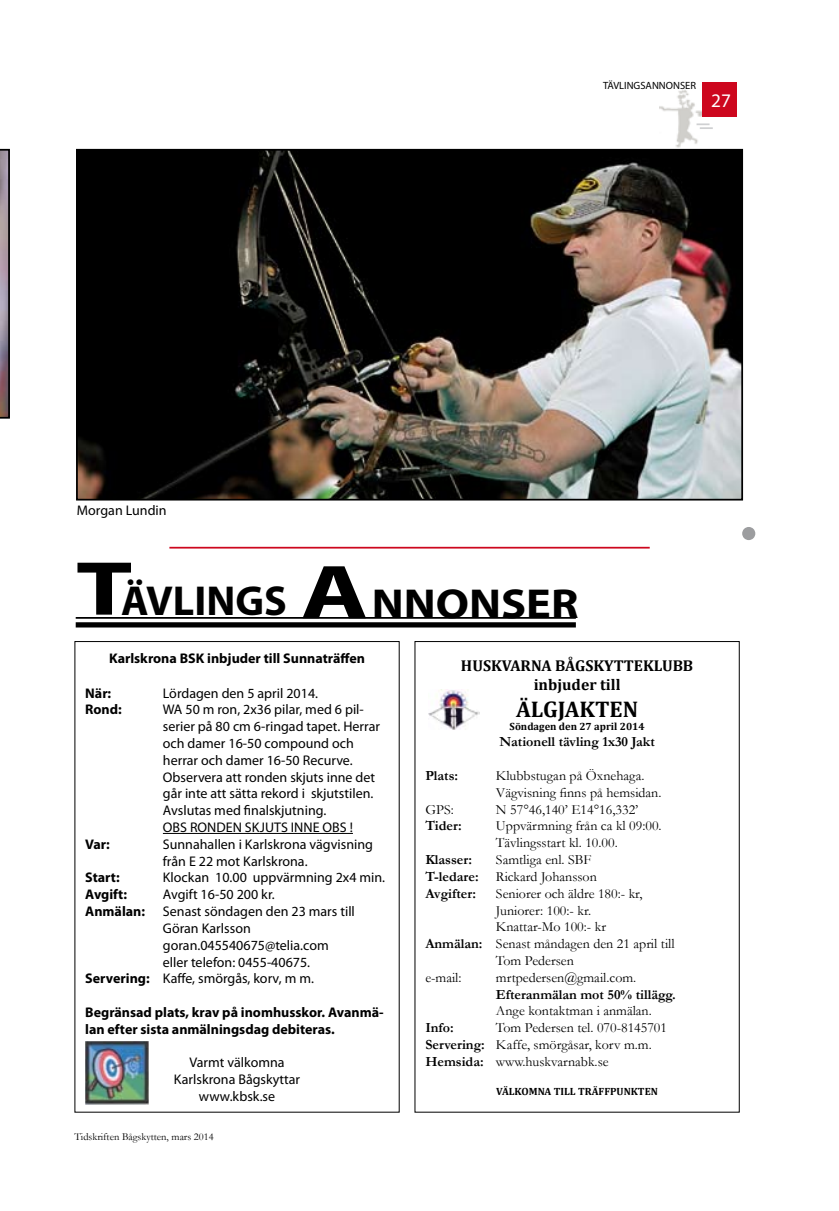
<style>
.page{position:relative;width:839px;height:1211px;background:#fff}
.page>*{position:absolute;margin:0;border:0;box-sizing:border-box;transform-origin:0 0}
.t1{font:700 42px "Myriad Pro";color:#000}
.t2{font:700 22.75px "Cambria";color:#000}
.t3{font:19.25px "Myriad Pro";color:#fff}
.t4{font:700 15.75px/18.9px "Cambria";color:#000;text-align:center}
.t5{font:14px/16.8px "Myriad Pro";color:#000}
.t6{font:14px/16.8px "Garamond";color:#000}
.t7{font:700 14px/16.8px "Myriad Pro";color:#000}
.t8{font:700 14px "Garamond";color:#000}
.t9{font:700 10.5px "Cambria";color:#000}
.t10{font:10.5px "Garamond";color:#000}
.t11{font:10.5px "Myriad Pro";color:#000}
.s1{font-size:77px}
.s2{font-weight:700}
</style>
<div class="page">
<img style="left:659px;top:89px;width:50px;height:60px">
<svg style="left:696px;top:123px;width:16px;height:6px"></svg>
<div style="left:702px;top:82px;width:35px;height:35px;background:#cd071e"></div>
<svg style="left:0;top:149px;width:10px;height:269px;background:#7f707a"></svg>
<hr style="left:76px;top:617px;width:499px;height:1px;background:#000">
<div style="left:76px;top:622px;width:499px;height:5px;background:#000"></div>
<img style="left:428px;top:689px;width:51px;height:41px">
<hr style="left:163px;top:833px;width:190px;height:1px;background:#000">
<hr style="left:169px;top:547px;width:480px;height:1px;background:#cd071e">
<svg style="left:742px;top:527px;width:13px;height:13px"></svg>
<img style="left:79px;top:152px;width:660px;height:345px">
<div style="left:76px;top:149px;width:666px;height:351px;border:2px solid #000"></div>
<img style="left:85px;top:1041px;width:64px;height:63px">
<p class="t11" style="left:603px;top:79px;width:94px">TÄVLINGSANNONSER</p>
<h3 class="t3" style="left:711px;top:89px;width:21px">27</h3>
<p class="t5" style="left:77px;top:502px;width:91px">Morgan Lundin</p>
<h1 class="t1" style="left:76px;top:575px;width:504px"><span class="s1">T</span>ÄVLINGS <span class="s1">A</span>NNONSER</h1>
<p class="t4" style="left:461px;top:655px;width:234px">HUSKVARNA BÅGSKYTTEKLUBB inbjuder till</p>
<h2 class="t2" style="left:516px;top:693px;width:124px">ÄLGJAKTEN</h2>
<p class="t9" style="left:509px;top:718px;width:137px">Söndagen den 27 april 2014</p>
<p class="t8" style="left:499px;top:732px;width:157px">Nationell tävling 1x30 Jakt</p>
<p class="t8" style="left:425px;top:766px;width:34px">Plats:</p>
<p class="t6" style="left:496px;top:767px;width:167px">Klubbstugan på Öxnehaga.<br>Vägvisning finns på hemsidan.</p>
<p class="t6" style="left:425px;top:800px;width:30px">GPS:</p>
<p class="t6" style="left:496px;top:800px;width:144px">N 57°46,140’ E14°16,332’</p>
<p class="t8" style="left:425px;top:816px;width:38px">Tider:</p>
<p class="t6" style="left:496px;top:817px;width:167px">Uppvärmning från ca kl 09:00.<br>Tävlingsstart kl. 10.00.</p>
<p class="t8" style="left:425px;top:850px;width:48px">Klasser:</p>
<p class="t7" style="left:109px;top:649px;width:257px">Karlskrona BSK inbjuder till Sunnaträffen</p>
<p class="t7" style="left:85px;top:684px;width:27px">När:</p>
<p class="t5" style="left:163px;top:684px;width:157px">Lördagen den 5 april 2014.</p>
<p class="t7" style="left:85px;top:700px;width:38px">Rond:</p>
<p class="t5" style="left:163px;top:701px;width:218px">WA 50 m ron, 2x36 pilar, med 6 pil&shy;serier på 80 cm 6-ringad tapet. Herrar och damer 16-50 compound och herrar och damer 16-50 Recurve.<br>Observera att ronden skjuts inne det går inte att sätta rekord i skjutstilen.<br>Avslutas med finalskjutning.<br>OBS RONDEN SKJUTS INNE OBS !</p>
<p class="t7" style="left:85px;top:835px;width:26px">Var:</p>
<p class="t5" style="left:163px;top:835px;width:211px">Sunnahallen i Karlskrona vägvisning från E 22 mot Karlskrona.</p>
<p class="t7" style="left:85px;top:868px;width:36px">Start:</p>
<p class="t5" style="left:163px;top:869px;width:224px">Klockan 10.00 uppvärmning 2x4 min.</p>
<p class="t7" style="left:85px;top:885px;width:43px">Avgift:</p>
<p class="t5" style="left:163px;top:886px;width:113px">Avgift 16-50 200 kr.</p>
<p class="t7" style="left:85px;top:902px;width:61px">Anmälan:</p>
<p class="t5" style="left:163px;top:902px;width:193px">Senast söndagen den 23 mars till</p>
<p class="t5" style="left:163px;top:919px;width:89px">Göran Karlsson</p>
<p class="t5" style="left:163px;top:936px;width:167px">goran.045540675@telia.com</p>
<p class="t5" style="left:163px;top:953px;width:149px">eller telefon: 0455-40675.</p>
<p class="t5" style="left:85px;top:970px;width:230px"><span class="s2">Servering:</span> Kaffe, smörgås, korv, m m.</p>
<p class="t7" style="left:85px;top:1003px;width:300px">Begränsad plats, krav på inomhusskor. Avanmä&shy;lan efter sista anmälningsdag debiteras.</p>
<p class="t5" style="left:174px;top:1054px;width:128px;text-align:center">Varmt välkomna<br>Karlskrona Bågskyttar www.kbsk.se</p>
<p class="t6" style="left:425px;top:851px;width:173px;text-indent:71px">Samtliga enl. SBF<br><span class="s2">T-ledare:</span> Rickard Johansson<br><span class="s2">Avgifter:</span></p>
<p class="t6" style="left:496px;top:884px;width:148px">Seniorer och äldre 180:- kr,</p>
<p class="t6" style="left:496px;top:901px;width:97px">Juniorer: 100:- kr.</p>
<p class="t6" style="left:496px;top:918px;width:111px">Knattar-Mo 100:- kr</p>
<p class="t6" style="left:425px;top:935px;width:251px"><span class="s2">Anmälan:</span> Senast måndagen den 21 april till</p>
<p class="t6" style="left:496px;top:951px;width:79px">Tom Pedersen</p>
<p class="t6" style="left:425px;top:968px;width:38px">e-mail:</p>
<p class="t6" style="left:496px;top:968px;width:142px">mrtpedersen@gmail.com.</p>
<p class="t8" style="left:496px;top:984px;width:181px">Efteranmälan mot 50% tillägg.</p>
<p class="t6" style="left:496px;top:1002px;width:157px">Ange kontaktman i anmälan.</p>
<p class="t8" style="left:425px;top:1018px;width:30px">Info:</p>
<p class="t6" style="left:425px;top:1019px;width:243px;text-indent:71px">Tom Pedersen tel. 070-8145701<br><span class="s2">Servering:</span> Kaffe, smörgåsar, korv m.m.<br><span class="s2">Hemsida:</span> www.huskvarnabk.se</p>
<p class="t9" style="left:496px;top:1084px;width:163px">VÄLKOMNA TILL TRÄFFPUNKTEN</p>
<p class="t10" style="left:74px;top:1129px;width:141px">Tidskriften Bågskytten, mars 2014</p>
</div>
